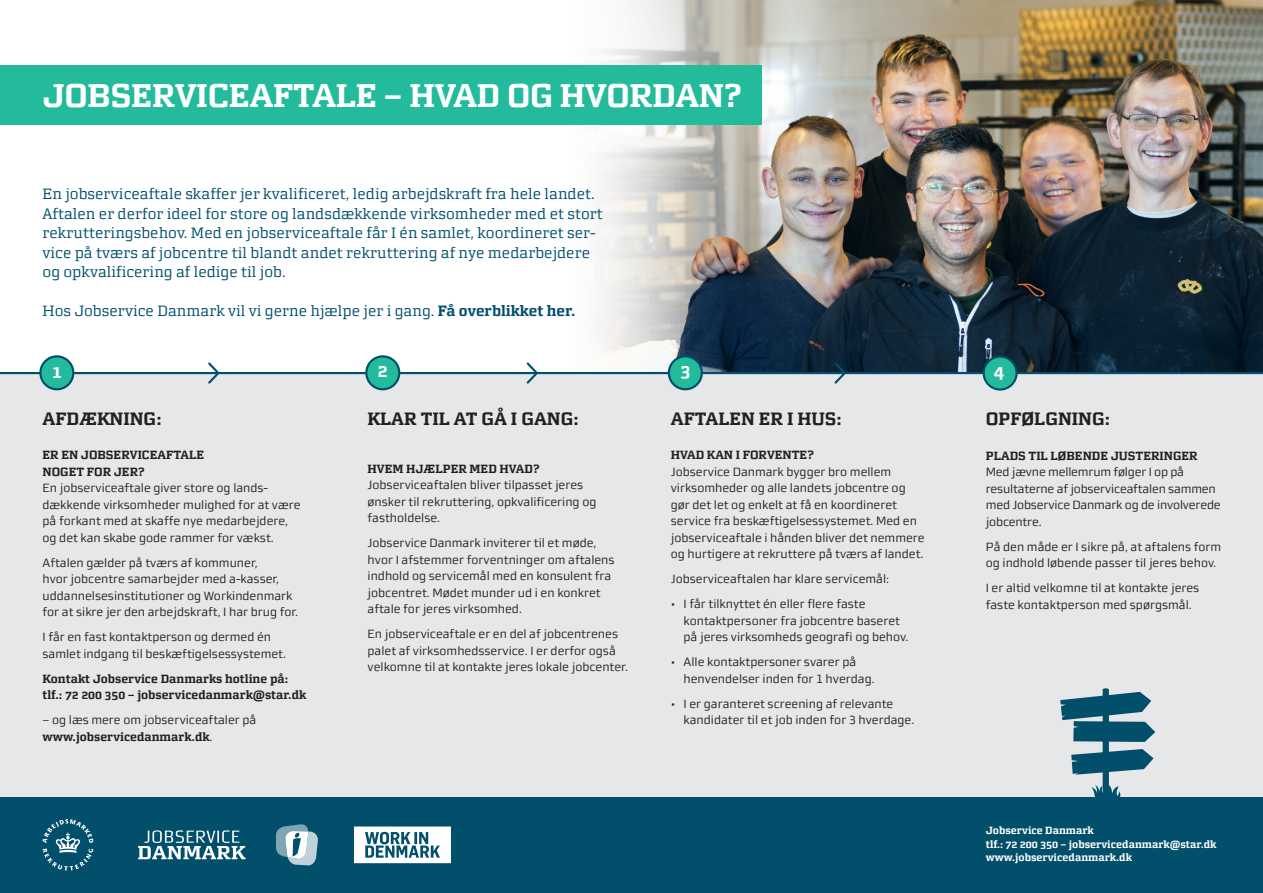
<style>
.page{position:relative;width:1263px;height:893px;background:#fff}
.page>*{position:absolute;margin:0;border:0;box-sizing:border-box;transform-origin:0 0}
.Overskrift{font:33px "Morgan Avec Bold Office";letter-spacing:-.01em;color:#fff}
.t1{font:18px "Morgan Avec Bold Office";color:#231f20}
.t2{font:18px "Morgan Avec Bold Office";color:#fff}
.Manchet_10_13_5{font:15px/19.5px "Morgan Avec Regular Office";color:#014f6b}
.t3{font:12px/16.5px "Morgan Sn Lining";color:#231f20}
.t4{font:12px/16.5px "Morgan Avec Bold Office";color:#231f20}
.t5{font:10.5px/13.5px "Morgan Avec Bold Office";color:#fff}
.s1{font-family:"Morgan Avec Bold Office"}
</style>
<div class="page">
<img style="left:599px;top:0;width:664px;height:372px">
<div style="left:0;top:65px;width:762px;height:60px;background:#24bb9d"></div>
<div style="left:0;top:372px;width:1263px;height:425px;background:#e6e7e9"></div>
<div style="left:0;top:797px;width:1263px;height:96px;background:#014f6b"></div>
<div style="left:40px;top:356px;width:33px;height:33px;background:#24bb9d;border-radius:50%"></div>
<div style="left:39px;top:355px;width:35px;height:35px;border:2px solid #014f6b;border-radius:50%"></div>
<svg style="left:206px;top:362px;width:15px;height:24px"></svg>
<svg style="left:525px;top:362px;width:15px;height:24px"></svg>
<svg style="left:832px;top:360px;width:16px;height:26px"></svg>
<div style="left:366px;top:356px;width:33px;height:33px;background:#24bb9d;border-radius:50%"></div>
<div style="left:365px;top:355px;width:35px;height:35px;border:2px solid #014f6b;border-radius:50%"></div>
<div style="left:669px;top:356px;width:33px;height:33px;background:#24bb9d;border-radius:50%"></div>
<div style="left:668px;top:355px;width:35px;height:35px;border:2px solid #014f6b;border-radius:50%"></div>
<div style="left:984px;top:357px;width:32px;height:32px;background:#24bb9d;border-radius:50%"></div>
<div style="left:982px;top:355px;width:36px;height:36px;border:2px solid #014f6b;border-radius:50%"></div>
<svg style="left:43px;top:819px;width:50px;height:52px"></svg>
<svg style="left:354px;top:826px;width:97px;height:37px"></svg>
<svg style="left:138px;top:830px;width:108px;height:29px"></svg>
<svg style="left:276px;top:824px;width:42px;height:41px"></svg>
<svg style="left:1060px;top:687px;width:95px;height:110px;background:#739aa9"></svg>
<p class="Overskrift" style="left:43px;top:75px;width:700px">JOBSERVICEAFTALE – HVAD OG HVORDAN?</p>
<p class="Manchet_10_13_5" style="left:43px;top:184px;width:562px">En jobserviceaftale skaffer jer kvalificeret, ledig arbejdskraft fra hele landet.<br>Aftalen er derfor ideel for store og landsdækkende virksomheder med et stort rekrutteringsbehov. Med en jobserviceaftale får I én samlet, koordineret ser&shy;vice på tværs af jobcentre til blandt andet rekruttering af nye medarbejdere og opkvalificering af ledige til job.</p>
<p class="Manchet_10_13_5" style="left:43px;top:301px;width:534px">Hos Jobservice Danmark vil vi gerne hjælpe jer i gang. <span class="s1">Få overblikket her.</span></p>
<p class="t2" style="left:52px;top:361px;width:12px">1</p>
<p class="t2" style="left:378px;top:360px;width:12px">2</p>
<p class="t2" style="left:680px;top:360px;width:12px">3</p>
<p class="t2" style="left:994px;top:360px;width:12px">4</p>
<p class="t1" style="left:43px;top:408px;width:121px">AFDÆKNING:</p>
<p class="t4" style="left:43px;top:447px;width:163px">ER EN JOBSERVICEAFTALE<br>NOGET FOR JER?</p>
<p class="t3" style="left:43px;top:480px;width:260px">En jobserviceaftale giver store og lands&shy;dækkende virksomheder mulighed for at være på forkant med at skaffe nye medarbejdere, og det kan skabe gode rammer for vækst.</p>
<p class="t3" style="left:43px;top:554px;width:257px">Aftalen gælder på tværs af kommuner,<br>hvor jobcentre samarbejder med a--kasser, uddannelsesinstitutioner og Workindenmark for at sikre jer den arbejdskraft, I har brug for.</p>
<p class="t3" style="left:43px;top:629px;width:245px">I får en fast kontaktperson og dermed én samlet indgang til beskæftigelsessystemet.</p>
<p class="t4" style="left:43px;top:670px;width:265px">Kontakt Jobservice Danmarks hotline på: tlf.: 72 200 350 – jobservicedanmark@star.dk</p>
<p class="t3" style="left:43px;top:712px;width:215px">– og læs mere om jobserviceaftaler på <span class="s1">www.jobservicedanmark.dk</span>.</p>
<p class="t1" style="left:368px;top:408px;width:213px">KLAR TIL AT GÅ I GANG:</p>
<p class="t4" style="left:368px;top:460px;width:173px">HVEM HJÆLPER MED HVAD?</p>
<p class="t3" style="left:368px;top:477px;width:230px">Jobserviceaftalen bliver tilpasset jeres ønsker til rekruttering, opkvalificering og fastholdelse.</p>
<p class="t3" style="left:368px;top:535px;width:248px">Jobservice Danmark inviterer til et møde, hvor I afstemmer forventninger om aftalens indhold og servicemål med en konsulent fra jobcentret. Mødet munder ud i en konkret aftale for jeres virksomhed.</p>
<p class="t3" style="left:368px;top:626px;width:262px">En jobserviceaftale er en del af jobcentrenes palet af virksomhedsservice. I er derfor også velkomne til at kontakte jeres lokale jobcenter.</p>
<p class="t1" style="left:671px;top:408px;width:172px">AFTALEN ER I HUS:</p>
<p class="t4" style="left:671px;top:447px;width:144px">HVAD KAN I FORVENTE?</p>
<p class="t3" style="left:671px;top:463px;width:255px">Jobservice Danmark bygger bro mellem virksomheder og alle landets jobcentre og gør det let og enkelt at få en koordineret service fra beskæftigelsessystemet. Med en jobserviceaftale i hånden bliver det nemmere og hurtigere at rekruttere på tværs af landet.</p>
<p class="t3" style="left:671px;top:571px;width:220px">Jobserviceaftalen har klare servicemål:</p>
<p class="t3" style="left:684px;top:596px;width:226px;text-indent:-13px">• I får tilknyttet én eller flere faste kontaktpersoner fra jobcentre baseret på jeres virksomheds geografi og behov.</p>
<p class="t3" style="left:684px;top:654px;width:193px;text-indent:-13px">• Alle kontaktpersoner svarer på henvendelser inden for 1 hverdag.</p>
<p class="t3" style="left:684px;top:695px;width:232px;text-indent:-13px">• I er garanteret screening af relevante kandidater til et job inden for 3 hverdage.</p>
<p class="t1" style="left:986px;top:408px;width:126px">OPFØLGNING:</p>
<p class="t4" style="left:986px;top:447px;width:213px">PLADS TIL LØBENDE JUSTERINGER</p>
<p class="t3" style="left:986px;top:464px;width:236px">Med jævne mellemrum følger I op på resultaterne af jobserviceaftalen sammen med Jobservice Danmark og de involverede jobcentre.</p>
<p class="t3" style="left:986px;top:538px;width:237px">På den måde er I sikre på, at aftalens form og indhold løbende passer til jeres behov.</p>
<p class="t3" style="left:986px;top:580px;width:215px">I er altid velkomne til at kontakte jeres faste kontaktperson med spørgsmål.</p>
<p class="t5" style="left:986px;top:823px;width:232px">Jobservice Danmark<br>tlf.: 72 200 350 – jobservicedanmark@star.dk www.jobservicedanmark.dk</p>
</div>
